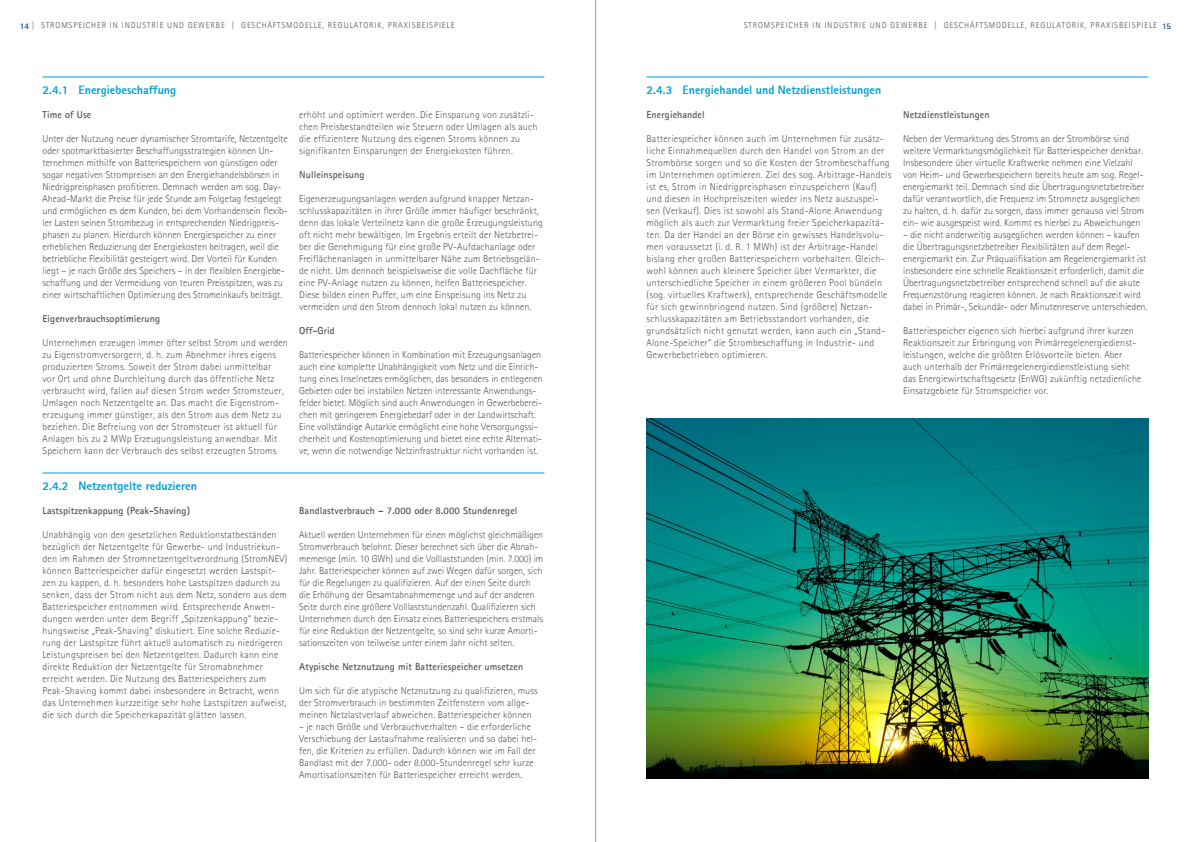
<style>
.page{position:relative;width:1191px;height:842px;background:#fff}
.page>*{position:absolute;margin:0;border:0;box-sizing:border-box;transform-origin:0 0}
.t1{font:800 12px "Agfa Rotis Sans Serif";color:#009fd4}
.t2{font:300 10px/12px "Agfa Rotis Sans Serif";letter-spacing:.01em;color:#555756}
.t3{font:700 10px "Agfa Rotis Sans Serif";letter-spacing:.01em;color:#555756}
.t4{font:300 8.5px "Agfa Rotis Sans Serif";letter-spacing:.1em;color:#555756}
.s1{font-weight:700;color:#004a88}
</style>
<div class="page">
<hr style="left:646px;top:77px;width:502px;height:1px;background:#009fd4">
<hr style="left:43px;top:77px;width:501px;height:1px;background:#009fd4">
<hr style="left:43px;top:473px;width:501px;height:1px;background:#009fd4">
<img style="left:646px;top:418px;width:502px;height:360px">
<hr style="left:595px;top:0;width:1px;height:842px;background:#9d9e9e">
<p class="t4" style="left:20px;top:20px;width:436px"><span class="s1">14</span> | STROMSPEICHER IN INDUSTRIE UND GEWERBE | GESCHÄFTSMODELLE, REGULATORIK, PRAXISBEISPIELE</p>
<p class="t4" style="left:744px;top:20px;width:429px">STROMSPEICHER IN INDUSTRIE UND GEWERBE | GESCHÄFTSMODELLE, REGULATORIK, PRAXISBEISPIELE <span class="s1">15</span></p>
<h3 class="t1" style="left:43px;top:83px;width:135px">2.4.1 Energiebeschaffung</h3>
<p class="t3" style="left:43px;top:108px;width:50px">Time of Use</p>
<p class="t2" style="left:43px;top:133px;width:247px">Unter der Nutzung neuer dynamischer Stromtarife, Netzentgelte oder spotmarktbasierter Beschaffungsstrategien können Un&shy;ternehmen mithilfe von Batteriespeichern von günstigen oder sogar negativen Strompreisen an den Energiehandelsbörsen in Niedrigpreisphasen profitieren. Demnach werden am sog. Day-Ahead-Markt die Preise für jede Stunde am Folgetag festgelegt und ermöglichen es dem Kunden, bei dem Vorhandensein flexib&shy;ler Lasten seinen Strombezug in entsprechenden Niedrigpreis&shy;phasen zu planen. Hierdurch können Energiespeicher zu einer erheblichen Reduzierung der Energiekosten beitragen, weil die betriebliche Flexibilität gesteigert wird. Der Vorteil für Kunden liegt – je nach Größe des Speichers – in der flexiblen Energiebe&shy;schaffung und der Vermeidung von teuren Preisspitzen, was zu einer wirtschaftlichen Optimierung des Stromeinkaufs beiträgt.</p>
<p class="t3" style="left:43px;top:312px;width:119px">Eigenverbrauchsoptimierung</p>
<p class="t2" style="left:43px;top:337px;width:247px">Unternehmen erzeugen immer öfter selbst Strom und werden zu Eigenstromversorgern, d. h. zum Abnehmer ihres eigens produzierten Stroms. Soweit der Strom dabei unmittelbar<br>vor Ort und ohne Durchleitung durch das öffentliche Netz verbraucht wird, fallen auf diesen Strom weder Stromsteuer, Umlagen noch Netzentgelte an. Das macht die Eigenstrom&shy;erzeugung immer günstiger, als den Strom aus dem Netz zu beziehen. Die Befreiung von der Stromsteuer ist aktuell für Anlagen bis zu 2 MWp Erzeugungsleistung anwendbar. Mit Speichern kann der Verbrauch des selbst erzeugten Stroms</p>
<h3 class="t1" style="left:43px;top:479px;width:156px">2.4.2 Netzentgelte reduzieren</h3>
<p class="t3" style="left:43px;top:504px;width:149px">Lastspitzenkappung (Peak-Shaving)</p>
<p class="t2" style="left:43px;top:529px;width:246px">Unabhängig von den gesetzlichen Reduktionstatbeständen bezüglich der Netzentgelte für Gewerbe- und Industriekun&shy;den im Rahmen der Stromnetzentgeltverordnung (StromNEV) können Batteriespeicher dafür eingesetzt werden Lastspit&shy;zen zu kappen, d. h. besonders hohe Lastspitzen dadurch zu senken, dass der Strom nicht aus dem Netz, sondern aus dem Batteriespeicher entnommen wird. Entsprechende Anwen&shy;dungen werden unter dem Begriff „Spitzenkappung“ bezie&shy;hungsweise „Peak-Shaving“ diskutiert. Eine solche Reduzie&shy;rung der Lastspitze führt aktuell automatisch zu niedrigeren Leistungspreisen bei den Netzentgelten. Dadurch kann eine direkte Reduktion der Netzentgelte für Stromabnehmer erreicht werden. Die Nutzung des Batteriespeichers zum Peak-Shaving kommt dabei insbesondere in Betracht, wenn das Unternehmen kurzzeitige sehr hohe Lastspitzen aufweist, die sich durch die Speicherkapazität glätten lassen.</p>
<p class="t2" style="left:299px;top:109px;width:240px">erhöht und optimiert werden. Die Einsparung von zusätzli&shy;chen Preisbestandteilen wie Steuern oder Umlagen als auch die effizientere Nutzung des eigenen Stroms können zu signifikanten Einsparungen der Energiekosten führen.</p>
<p class="t3" style="left:299px;top:168px;width:67px">Nulleinspeisung</p>
<p class="t2" style="left:299px;top:193px;width:245px">Eigenerzeugungsanlagen werden aufgrund knapper Netzan&shy;schlusskapazitäten in ihrer Größe immer häufiger beschränkt, denn das lokale Verteilnetz kann die große Erzeugungsleistung oft nicht mehr bewältigen. Im Ergebnis erteilt der Netzbetrei&shy;ber die Genehmigung für eine große PV-Aufdachanlage oder Freiflächenanlagen in unmittelbarer Nähe zum Betriebsgelän&shy;de nicht. Um dennoch beispielsweise die volle Dachfläche für eine PV-Anlage nutzen zu können, helfen Batteriespeicher.<br>Diese bilden einen Puffer, um eine Einspeisung ins Netz zu vermeiden und den Strom dennoch lokal nutzen zu können.</p>
<p class="t3" style="left:299px;top:324px;width:37px">Off-Grid</p>
<p class="t2" style="left:299px;top:349px;width:245px">Batteriespeicher können in Kombination mit Erzeugungsanlagen auch eine komplette Unabhängigkeit vom Netz und die Einrich&shy;tung eines Inselnetzes ermöglichen, das besonders in entlegenen Gebieten oder bei instabilen Netzen interessante Anwendungs&shy;felder bietet. Möglich sind auch Anwendungen in Gewerbeberei&shy;chen mit geringerem Energiebedarf oder in der Landwirtschaft.<br>Eine vollständige Autarkie ermöglicht eine hohe Versorgungssi&shy;cherheit und Kostenoptimierung und bietet eine echte Alternati&shy;ve, wenn die notwendige Netzinfrastruktur nicht vorhanden ist.</p>
<p class="t3" style="left:299px;top:504px;width:220px">Bandlastverbrauch – 7.000 oder 8.000 Stundenregel</p>
<p class="t2" style="left:299px;top:529px;width:246px">Aktuell werden Unternehmen für einen möglichst gleichmäßigen Stromverbrauch belohnt. Dieser berechnet sich über die Abnah&shy;memenge (min. 10 GWh) und die Volllaststunden (min. 7.000) im Jahr. Batteriespeicher können auf zwei Wegen dafür sorgen, sich für die Regelungen zu qualifizieren. Auf der einen Seite durch die Erhöhung der Gesamtabnahmemenge und auf der anderen Seite durch eine größere Volllaststundenzahl. Qualifizieren sich Unternehmen durch den Einsatz eines Batteriespeichers erstmals für eine Reduktion der Netzentgelte, so sind sehr kurze Amorti&shy;sationszeiten von teilweise unter einem Jahr nicht selten.</p>
<p class="t3" style="left:299px;top:660px;width:226px">Atypische Netznutzung mit Batteriespeicher umsetzen</p>
<p class="t2" style="left:299px;top:685px;width:240px">Um sich für die atypische Netznutzung zu qualifizieren, muss der Stromverbrauch in bestimmten Zeitfenstern vom allge&shy;meinen Netzlastverlauf abweichen. Batteriespeicher können</p>
<p class="t2" style="left:299px;top:721px;width:239px">– je nach Größe und Verbrauchverhalten – die erforderliche Verschiebung der Lastaufnahme realisieren und so dabei hel&shy;fen, die Kriterien zu erfüllen. Dadurch können wie im Fall der Bandlast mit der 7.000- oder 8.000-Stundenregel sehr kurze Amortisationszeiten für Batteriespeicher erreicht werden.</p>
<h3 class="t1" style="left:646px;top:83px;width:236px">2.4.3 Energiehandel und Netzdienstleistungen</h3>
<p class="t3" style="left:646px;top:108px;width:60px">Energiehandel</p>
<p class="t2" style="left:646px;top:133px;width:246px">Batteriespeicher können auch im Unternehmen für zusätz&shy;liche Einnahmequellen durch den Handel von Strom an der Strombörse sorgen und so die Kosten der Strombeschaffung im Unternehmen optimieren. Ziel des sog. Arbitrage-Handels ist es, Strom in Niedrigpreisphasen einzuspeichern (Kauf) und diesen in Hochpreiszeiten wieder ins Netz auszuspei&shy;sen (Verkauf). Dies ist sowohl als Stand-Alone Anwendung möglich als auch zur Vermarktung freier Speicherkapazitä&shy;ten. Da der Handel an der Börse ein gewisses Handelsvolu&shy;men voraussetzt (i. d. R. 1 MWh) ist der Arbitrage-Handel bislang eher großen Batteriespeichern vorbehalten. Gleich&shy;wohl können auch kleinere Speicher über Vermarkter, die unterschiedliche Speicher in einem größeren Pool bündeln (sog. virtuelles Kraftwerk), entsprechende Geschäftsmodelle für sich gewinnbringend nutzen. Sind (größere) Netzan&shy;schlusskapazitäten am Betriebsstandort vorhanden, die grundsätzlich nicht genutzt werden, kann auch ein „Stand-Alone-Speicher“ die Strombeschaffung in Industrie- und Gewerbebetrieben optimieren.</p>
<p class="t3" style="left:903px;top:108px;width:88px">Netzdienstleistungen</p>
<p class="t2" style="left:903px;top:133px;width:243px">Neben der Vermarktung des Stroms an der Strombörse sind weitere Vermarktungsmöglichkeit für Batteriespeicher denkbar.<br>Insbesondere über virtuelle Kraftwerke nehmen eine Vielzahl von Heim- und Gewerbespeichern bereits heute am sog. Regel&shy;energiemarkt teil. Demnach sind die Übertragungsnetzbetreiber dafür verantwortlich, die Frequenz im Stromnetz ausgeglichen zu halten, d. h. dafür zu sorgen, dass immer genauso viel Strom ein- wie ausgespeist wird. Kommt es hierbei zu Abweichungen</p>
<p class="t2" style="left:903px;top:229px;width:246px">– die nicht anderweitig ausgeglichen werden können – kaufen die Übertragungsnetzbetreiber Flexibilitäten auf dem Regel&shy;energiemarkt ein. Zur Präqualifikation am Regelenergiemarkt ist insbesondere eine schnelle Reaktionszeit erforderlich, damit die Übertragungsnetzbetreiber entsprechend schnell auf die akute Frequenzstörung reagieren können. Je nach Reaktionszeit wird dabei in Primär-, Sekundär- oder Minutenreserve unterschieden.</p>
<p class="t2" style="left:903px;top:325px;width:240px">Batteriespeicher eigenen sich hierbei aufgrund ihrer kurzen Reaktionszeit zur Erbringung von Primärregelenergiedienst&shy;leistungen, welche die größten Erlösvorteile bieten. Aber auch unterhalb der Primärregelenergiedienstleistung sieht das Energiewirtschaftsgesetz (EnWG) zukünftig netzdienliche Einsatzgebiete für Stromspeicher vor.</p>
</div>
